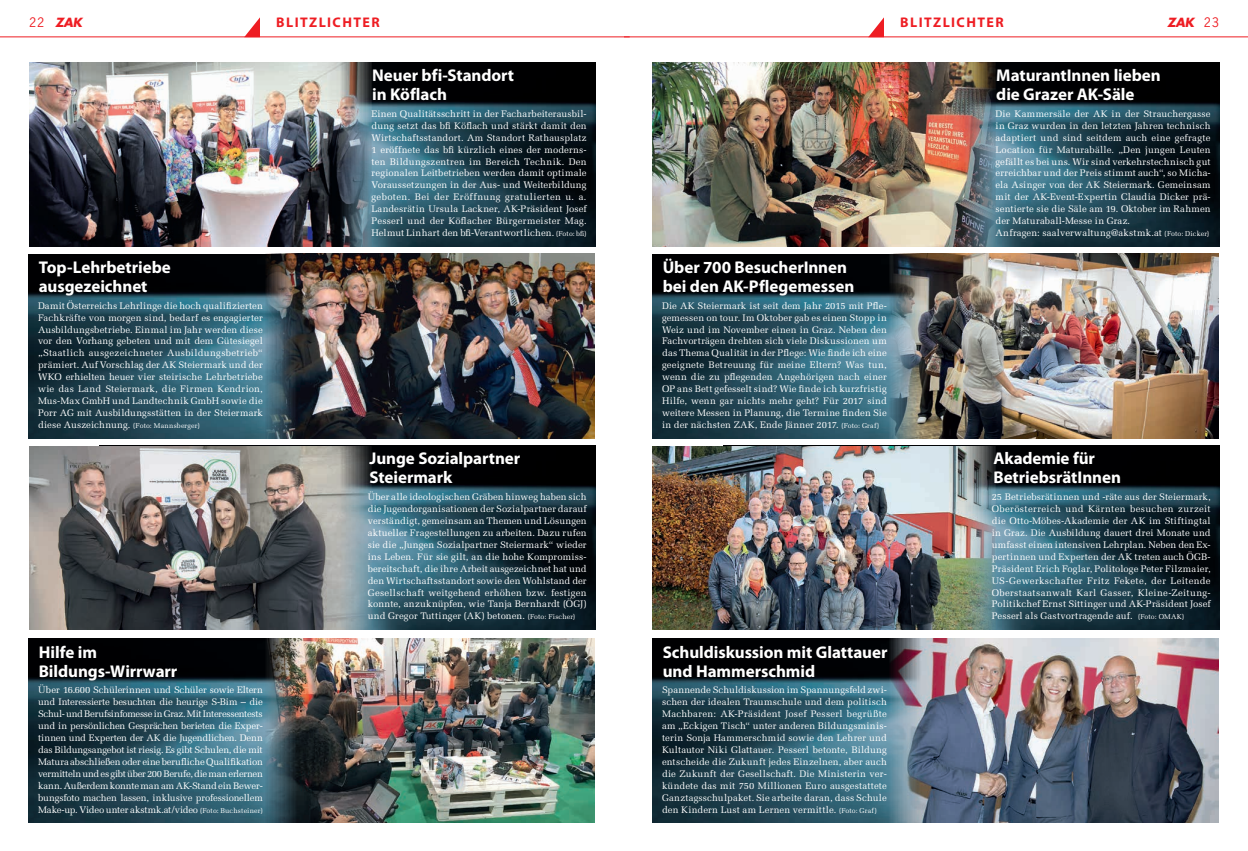
<style>
.page{position:relative;width:1248px;height:851px;background:#fff}
.page>*{position:absolute;margin:0;border:0;box-sizing:border-box;transform-origin:0 0}
.t1{font:700 17px/19px "Myriad Pro";letter-spacing:-.005em;color:#fff}
.t2{font:700 14px "Myriad Pro";letter-spacing:.1em;color:#ee1d23}
.t3{font:italic 700 12.3px "Futura";letter-spacing:-.03em;color:#ee1d23}
.t4{font:9.5px/11.9px "Melior";letter-spacing:.01em;color:#fff;text-align:justify}
.s1{font-family:"News Gothic Std";font-weight:400;font-style:normal}
.s2{font-size:7px}
</style>
<div class="page">
<svg style="left:245px;top:17px;width:15px;height:19px"></svg>
<svg style="left:869px;top:18px;width:14px;height:18px"></svg>
<img style="left:100px;top:62px;width:495px;height:184px">
<img style="left:724px;top:62px;width:495px;height:184px">
<img style="left:100px;top:445px;width:495px;height:184px">
<img style="left:724px;top:445px;width:495px;height:184px">
<img style="left:28px;top:254px;width:235px;height:184px">
<img style="left:652px;top:254px;width:234px;height:184px">
<img style="left:28px;top:639px;width:235px;height:183px">
<img style="left:652px;top:639px;width:236px;height:183px">
<img style="left:29px;top:63px;width:342px;height:183px">
<img style="left:652px;top:63px;width:343px;height:183px">
<img style="left:29px;top:446px;width:342px;height:183px">
<img style="left:652px;top:446px;width:343px;height:183px">
<img style="left:263px;top:254px;width:332px;height:184px">
<img style="left:886px;top:254px;width:332px;height:184px">
<img style="left:263px;top:638px;width:332px;height:184px">
<img style="left:888px;top:638px;width:330px;height:184px">
<hr style="left:0;top:36px;width:629px;height:1px;background:#ee1d23">
<hr style="left:624px;top:36px;width:623px;height:1px;background:#ee1d23">
<p class="t3" style="left:29px;top:14px;width:54px"><span class="s1">22</span> ZAK</p>
<p class="t3" style="left:1167px;top:14px;width:53px">ZAK <span class="s1">23</span></p>
<h2 class="t2" style="left:276px;top:13px;width:105px">BLITZLICHTER</h2>
<h2 class="t2" style="left:900px;top:13px;width:105px">BLITZLICHTER</h2>
<h1 class="t1" style="left:372px;top:65px;width:143px">Neuer bfi-Standort in Köflach</h1>
<h1 class="t1" style="left:996px;top:65px;width:166px">MaturantInnen lieben die Grazer AK-Säle</h1>
<p class="t4" style="left:371px;top:108px;width:216px">Einen Qualitätsschritt in der Facharbeiterausbil&shy;dung setzt das bfi Köflach und stärkt damit den Wirtschaftsstandort. Am Standort Rathausplatz 1 eröffnete das bfi kürzlich eines der moderns&shy;ten Bildungszentren im Bereich Technik. Den regionalen Leitbetrieben werden damit optimale Voraussetzungen in der Aus- und Weiterbildung geboten. Bei der Eröffnung gratulierten u. a.<br>Landesrätin Ursula Lackner, AK-Präsident Josef Pesserl und der Köflacher Bürgermeister Mag.<br>Helmut Linhart den bfi-Verantwortlichen. <span class="s2">(Foto: bfi)</span></p>
<p class="t4" style="left:995px;top:108px;width:216px;text-align:left">Die Kammersäle der AK in der Strauchergasse in Graz wurden in den letzten Jahren technisch adaptiert und sind seitdem auch eine gefragte Location für Maturabälle. „Den jungen Leuten gefällt es bei uns. Wir sind verkehrstechnisch gut erreichbar und der Preis stimmt auch“, so Micha&shy;ela Asinger von der AK Steiermark. Gemeinsam mit der AK-Event-Expertin Claudia Dicker prä&shy;sentierte sie die Säle am 19. Oktober im Rahmen der Maturaball-Messe in Graz.<br>Anfragen: saalverwaltung@akstmk.at <span class="s2">(Foto: Dicker)</span></p>
<h1 class="t1" style="left:39px;top:257px;width:133px">Top-Lehrbetriebe ausgezeichnet</h1>
<h1 class="t1" style="left:662px;top:257px;width:193px">Über 700 BesucherInnen bei den AK-Pflegemessen</h1>
<p class="t4" style="left:38px;top:299px;width:226px">Damit Österreichs Lehrlinge die hoch qualifizierten Fachkräfte von morgen sind, bedarf es engagierter Ausbildungsbetriebe. Einmal im Jahr werden diese vor den Vorhang gebeten und mit dem Gütesiegel „Staatlich ausgezeichneter Ausbildungsbetrieb“ prämiert. Auf Vorschlag der AK Steiermark und der WKO erhielten heuer vier steirische Lehrbetriebe wie das Land Steiermark, die Firmen Kendrion, Mus-Max GmbH und Landtechnik GmbH sowie die Porr AG mit Ausbildungsstätten in der Steiermark diese Auszeichnung. <span class="s2">(Foto: Mannsberger)</span></p>
<p class="t4" style="left:662px;top:299px;width:226px">Die AK Steiermark ist seit dem Jahr 2015 mit Pfle&shy;gemessen on tour. Im Oktober gab es einen Stopp in Weiz und im November einen in Graz. Neben den Fachvorträgen drehten sich viele Diskussionen um das Thema Qualität in der Pflege: Wie finde ich eine geeignete Betreuung für meine Eltern? Was tun, wenn die zu pflegenden Angehörigen nach einer OP ans Bett gefesselt sind? Wie finde ich kurzfristig Hilfe, wenn gar nichts mehr geht? Für 2017 sind weitere Messen in Planung, die Termine finden Sie in der nächsten ZAK, Ende Jänner 2017. <span class="s2">(Foto: Graf)</span></p>
<h1 class="t1" style="left:369px;top:448px;width:152px">Junge Sozialpartner<br>Steiermark</h1>
<h1 class="t1" style="left:993px;top:448px;width:129px">Akademie für<br>BetriebsrätInnen</h1>
<p class="t4" style="left:368px;top:491px;width:220px">Über alle ideologischen Gräben hinweg haben sich die Jugendorganisationen der Sozialpartner darauf verständigt, gemeinsam an Themen und Lösungen aktueller Fragestellungen zu arbeiten. Dazu rufen sie die „Jungen Sozialpartner Steiermark“ wieder ins Leben. Für sie gilt, an die hohe Kompromiss&shy;bereitschaft, die ihre Arbeit ausgezeichnet hat und den Wirtschaftsstandort sowie den Wohlstand der Gesellschaft weitgehend erhöhen bzw. festigen konnte, anzuknüpfen, wie Tanja Bernhardt (ÖGJ) und Gregor Tuttinger (AK) betonen. <span class="s2">(Foto: Fischer)</span></p>
<p class="t4" style="left:991px;top:491px;width:220px">25 Betriebsrätinnen und -räte aus der Steiermark, Oberösterreich und Kärnten besuchen zurzeit die Otto-Möbes-Akademie der AK im Stiftingtal in Graz. Die Ausbildung dauert drei Monate und umfasst einen intensiven Lehrplan. Neben den Ex&shy;pertinnen und Experten der AK treten auch ÖGB-Präsident Erich Foglar, Politologe Peter Filzmaier, US-Gewerkschafter Fritz Fekete, der Leitende Oberstaatsanwalt Karl Gasser, Kleine-Zeitung-Politikchef Ernst Sittinger und AK-Präsident Josef Pesserl als Gastvortragende auf. <span class="s2">(Foto: OMAK)</span></p>
<h1 class="t1" style="left:39px;top:641px;width:140px">Hilfe im<br>Bildungs-Wirrwarr</h1>
<h1 class="t1" style="left:662px;top:641px;width:226px">Schuldiskussion mit Glattauer und Hammerschmid</h1>
<p class="t4" style="left:38px;top:684px;width:226px">Über 16.600 Schülerinnen und Schüler sowie Eltern und Interessierte besuchten die heurige S-Bim – die Schul- und Berufsinfomesse in Graz. Mit Interessentests und in persönlichen Gesprächen berieten die Exper&shy;tinnen und Experten der AK die Jugendlichen. Denn das Bildungsangebot ist riesig. Es gibt Schulen, die mit Matura abschließen oder eine berufliche Qualifikation vermitteln und es gibt über 200 Berufe, die man erlernen kann. Außerdem konnte man am AK-Stand ein Bewer&shy;bungsfoto machen lassen, inklusive professionellem Make-up. Video unter akstmk.at/video <span class="s2">(Foto: Buchsteiner)</span></p>
<p class="t4" style="left:662px;top:684px;width:226px">Spannende Schuldiskussion im Spannungsfeld zwi&shy;schen der idealen Traumschule und dem politisch Machbaren: AK-Präsident Josef Pesserl begrüßte am „Eckigen Tisch“ unter anderen Bildungsminis&shy;terin Sonja Hammerschmid sowie den Lehrer und Kultautor Niki Glattauer. Pesserl betonte, Bildung entscheide die Zukunft jedes Einzelnen, aber auch die Zukunft der Gesellschaft. Die Ministerin ver&shy;kündete das mit 750 Millionen Euro ausgestattete Ganztagsschulpaket. Sie arbeite daran, dass Schule den Kindern Lust am Lernen vermittle. <span class="s2">(Foto: Graf)</span></p>
</div>
